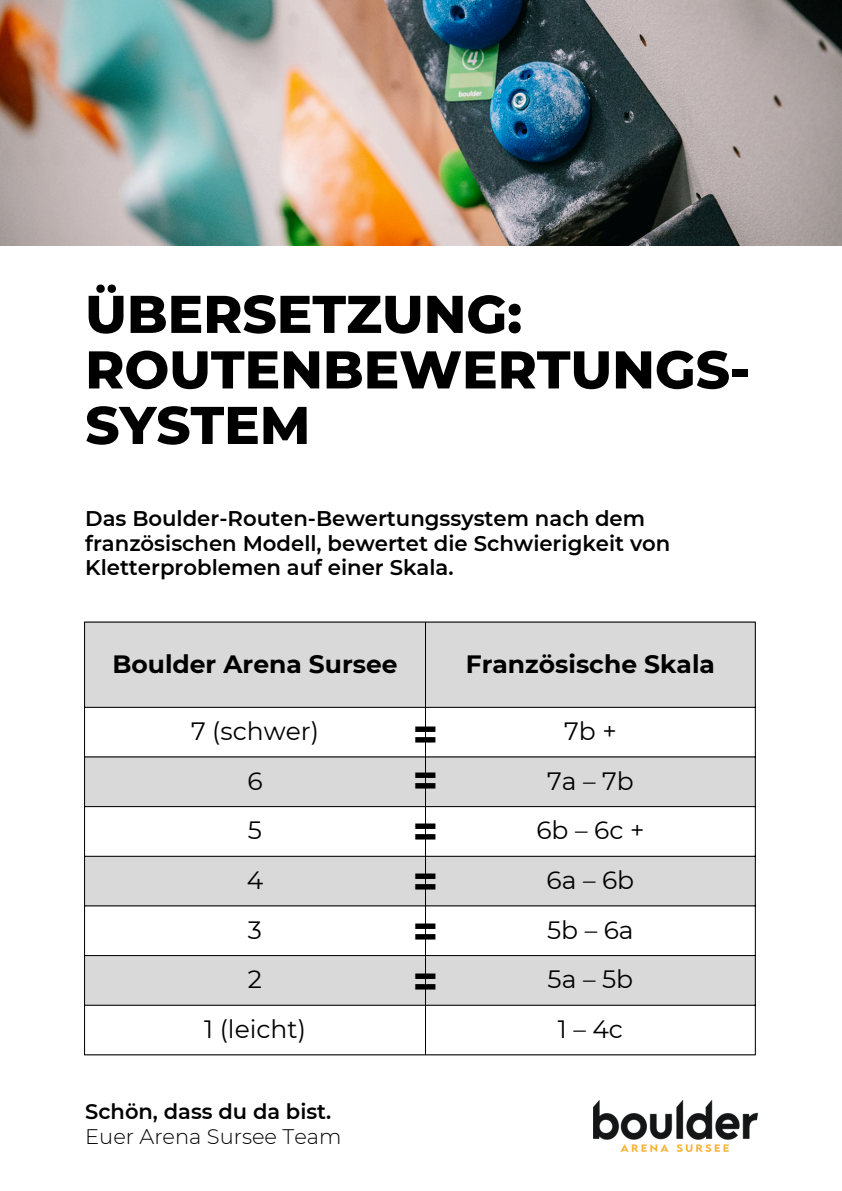
<style>
.page{position:relative;width:842px;height:1191px;background:#fff}
.page>*{position:absolute;margin:0;border:0;box-sizing:border-box;transform-origin:0 0}
.t1{font:800 53px/55.5px "Montserrat";color:#000}
.t2{font:700 42.2px "Montserrat";color:#000}
.t3{font:25px "Montserrat";color:#000}
.t4{font:700 25px "Montserrat";color:#000}
.t5{font:600 21.2px/24.8px "Montserrat";color:#000}
.t6{font:600 21px "Montserrat";color:#000}
.t7{font:300 21px "Montserrat";color:#000}
</style>
<div class="page">
<img style="left:0;top:0;width:842px;height:246px">
<img style="left:593px;top:1100px;width:164px;height:51px">
<svg style="left:85px;top:622px;width:670px;height:382px;fill:#d9d9d9"></svg>
<hr style="left:84px;top:622px;width:1px;height:432px;background:#000">
<hr style="left:425px;top:622px;width:1px;height:432px;background:#000">
<hr style="left:755px;top:622px;width:1px;height:432px;background:#000">
<hr style="left:84px;top:621px;width:672px;height:1px;background:#000">
<hr style="left:84px;top:707px;width:672px;height:1px;background:#000">
<hr style="left:84px;top:756px;width:672px;height:1px;background:#000">
<hr style="left:84px;top:806px;width:672px;height:1px;background:#000">
<hr style="left:84px;top:855px;width:672px;height:1px;background:#000">
<hr style="left:84px;top:905px;width:672px;height:1px;background:#000">
<hr style="left:84px;top:955px;width:672px;height:1px;background:#000">
<hr style="left:84px;top:1004px;width:672px;height:1px;background:#000">
<hr style="left:84px;top:1054px;width:672px;height:1px;background:#000">
<p class="t1" style="left:85px;top:286px;width:667px">ÜBERSETZUNG:<br>ROUTENBEWERTUNGS-<br>SYSTEM</p>
<p class="t5" style="left:85px;top:505px;width:587px">Das Boulder-Routen-Bewertungssystem nach dem französischen Modell, bewertet die Schwierigkeit von<br>Kletterproblemen auf einer Skala.</p>
<p class="t4" style="left:112px;top:648px;width:287px">Boulder Arena Sursee</p>
<p class="t4" style="left:466px;top:648px;width:251px">Französische Skala</p>
<p class="t3" style="left:191px;top:715px;width:130px">7 (schwer)</p>
<p class="t3" style="left:564px;top:715px;width:54px">7b +</p>
<p class="t3" style="left:247px;top:765px;width:17px">6</p>
<p class="t3" style="left:547px;top:765px;width:88px">7a – 7b</p>
<p class="t3" style="left:248px;top:815px;width:16px">5</p>
<p class="t3" style="left:536px;top:815px;width:109px">6b–6c+</p>
<p class="t3" style="left:247px;top:864px;width:18px">4</p>
<p class="t3" style="left:546px;top:864px;width:89px">6a – 6b</p>
<p class="t3" style="left:248px;top:914px;width:16px">3</p>
<p class="t3" style="left:547px;top:914px;width:88px">5b – 6a</p>
<p class="t3" style="left:248px;top:963px;width:16px">2</p>
<p class="t3" style="left:548px;top:963px;width:87px">5a – 5b</p>
<p class="t3" style="left:204px;top:1013px;width:103px">1 (leicht)</p>
<p class="t3" style="left:558px;top:1013px;width:67px">1–4c</p>
<p class="t2" style="left:413px;top:707px;width:27px">=</p>
<p class="t2" style="left:413px;top:754px;width:27px">=</p>
<p class="t2" style="left:413px;top:804px;width:27px">=</p>
<h2 class="t2" style="left:413px;top:854px;width:27px">=</h2>
<p class="t2" style="left:413px;top:905px;width:27px">=</p>
<p class="t2" style="left:413px;top:955px;width:27px">=</p>
<p class="t6" style="left:85px;top:1098px;width:248px">Schön, dass du da bist.</p>
<p class="t7" style="left:85px;top:1123px;width:258px">Euer Arena Sursee Team</p>
</div>
